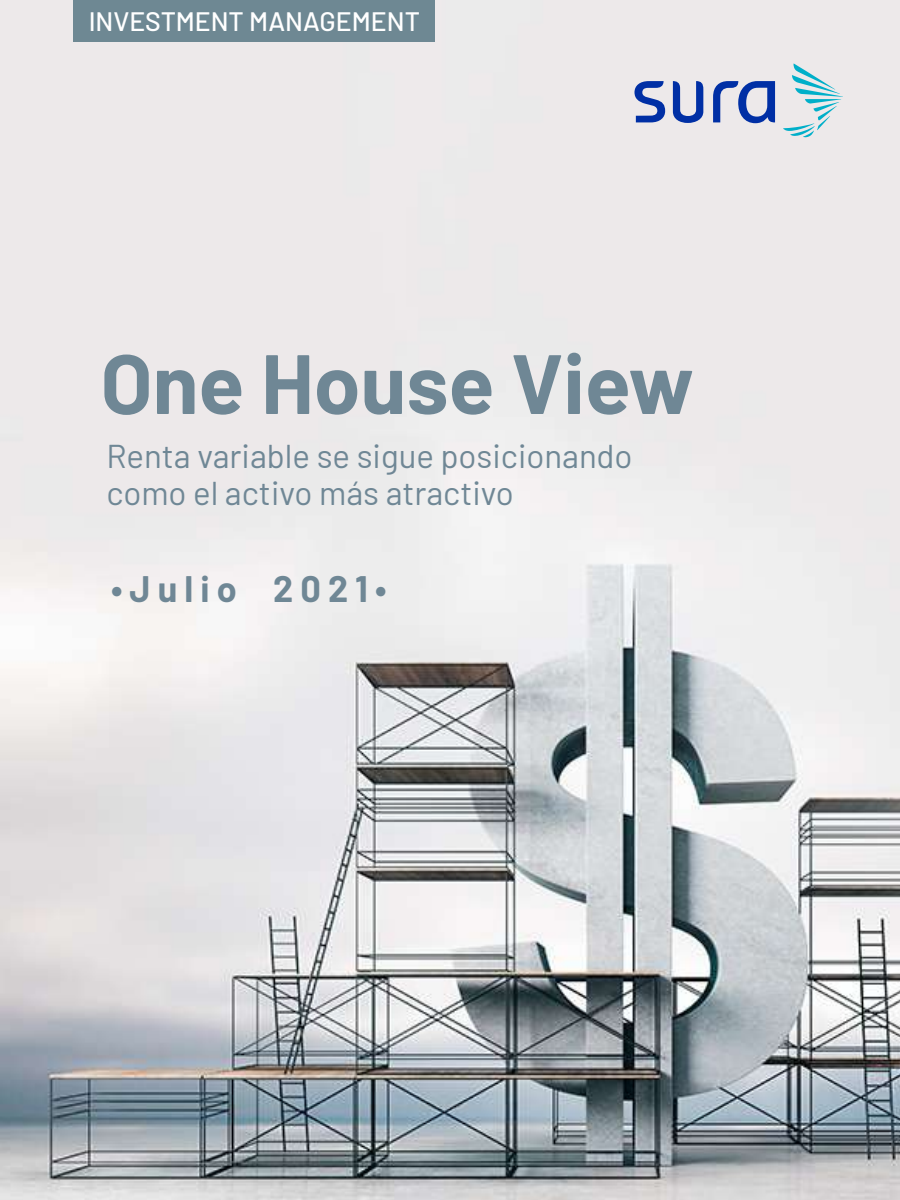
<style>
.page{position:relative;width:900px;height:1200px;background:#fff}
.page>*{position:absolute;margin:0;border:0;box-sizing:border-box;transform-origin:0 0}
.t1{font:700 84px "Barlow";color:#6f8795}
.t2{font:700 36px "Barlow";letter-spacing:.2em;color:#6f8795}
.t3{font:33px/37.5px "Barlow";color:#6f8795}
.t4{font:500 28.35px "Barlow";color:#fff}
.t5{font:500 26.7px "Barlow";color:#fff}
.s1{font-size:28.35px}
.s2{font-size:26.7px}
</style>
<div class="page">
<img style="left:0;top:0;width:900px;height:1200px">
<div style="left:73px;top:1px;width:362px;height:41px;background:#6e8893"></div>
<svg style="left:594px;top:56px;width:249px;height:82px;background:#c6cfe0"></svg>
<p class="t5" style="left:89px;top:2px;width:233px">INVE<span class="s1">VE</span>ST<span class="s1">ST</span>MENT MANA</p>
<p class="t4" style="left:335px;top:0;width:108px">GEMENT</p>
<p class="t4" style="left:182px;top:0;width:239px">MENT MANA<span class="s2">GEMENT</span></p>
<h1 class="t1" style="left:100px;top:322px;width:595px">One House View</h1>
<p class="t3" style="left:106px;top:435px;width:528px">Renta variable se sigue posicionando como el activo más atractivo</p>
<p class="t2" style="left:111px;top:562px;width:277px">•Julio 2021•</p>
</div>
